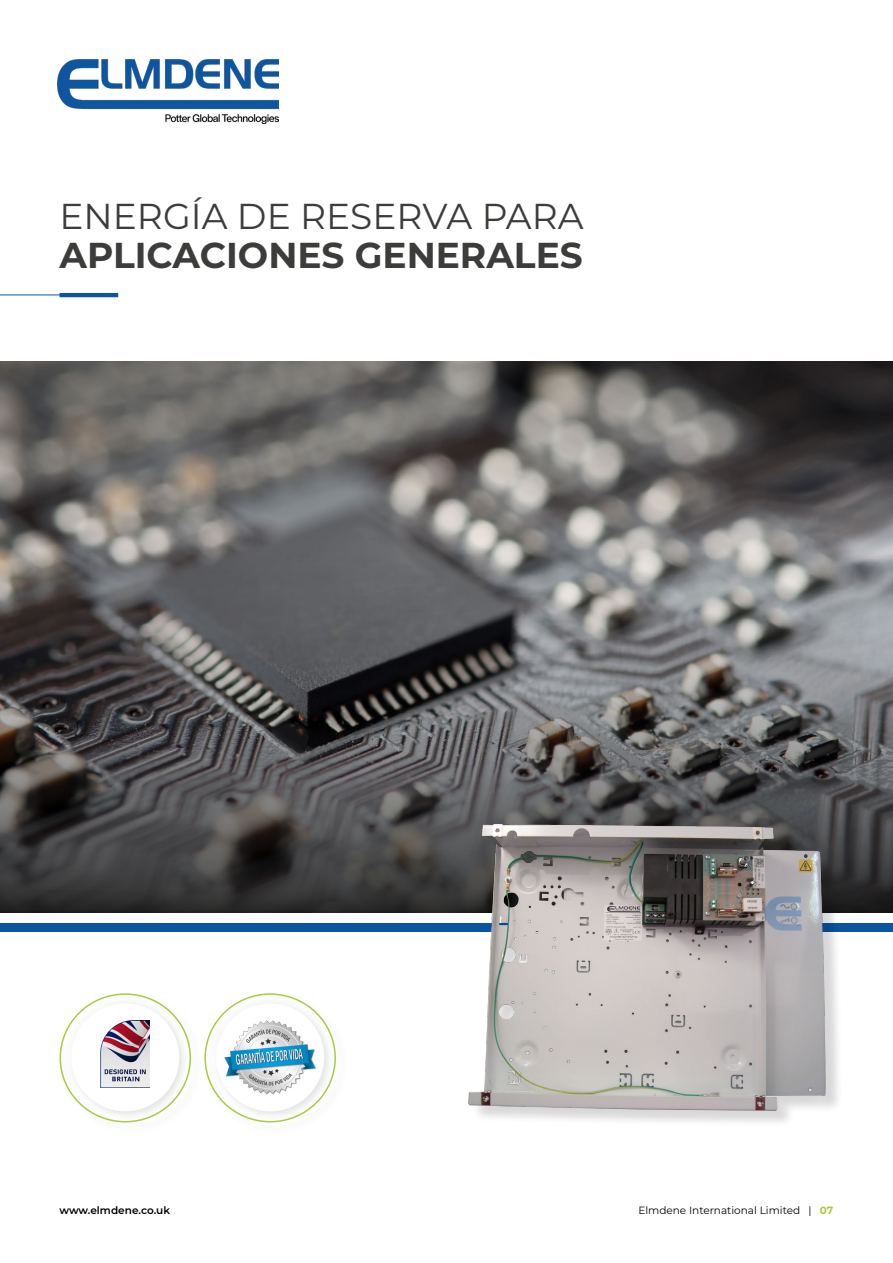
<style>
.page{position:relative;width:893px;height:1263px;background:#fff}
.page>*{position:absolute;margin:0;border:0;box-sizing:border-box;transform-origin:0 0}
.t1{font:700 36px "Montserrat";color:#3c3c3b}
.t2{font:36px "Montserrat";color:#3c3c3b}
.t3{font:10.5px "Montserrat";color:#000}
.t4{font:600 10.5px "Montserrat";color:#000}
.s1{font-weight:700;color:#aaca41}
</style>
<div class="page">
<img style="left:0;top:361px;width:893px;height:187px">
<div style="left:0;top:923px;width:893px;height:9px;background:#0856a2"></div>
<svg style="left:60px;top:293px;width:58px;height:4px"></svg>
<svg style="left:0;top:548px;width:893px;height:364px;background:#5d5c5e"></svg>
<hr style="left:0;top:295px;width:115px;height:1px;background:#0856a2">
<div style="left:472px;top:827px;width:371px;height:301px;background:#000;opacity:.16"></div>
<img style="left:466px;top:821px;width:363px;height:293px">
<div style="left:66px;top:998px;width:124px;height:124px;background:#000;opacity:.12"></div>
<div style="left:71px;top:1003px;width:108px;height:108px;background:#fff;border-radius:50%"></div>
<div style="left:211px;top:998px;width:124px;height:124px;background:#000;opacity:.12"></div>
<div style="left:216px;top:1003px;width:108px;height:108px;background:#fff;border-radius:50%"></div>
<img style="left:101px;top:1020px;width:49px;height:67px">
<img style="left:224px;top:1020px;width:92px;height:74px">
<img style="left:57px;top:59px;width:222px;height:64px">
<h1 class="t2" style="left:60px;top:192px;width:525px">ENERGÍA DE RESERVA PARA</h1>
<h1 class="t1" style="left:60px;top:230px;width:525px">APLICACIONES GENERALES</h1>
<p class="t4" style="left:60px;top:1202px;width:112px">www.elmdene.co.uk</p>
<p class="t3" style="left:638px;top:1203px;width:197px">Elmdene International Limited | <span class="s1">07</span></p>
</div>
